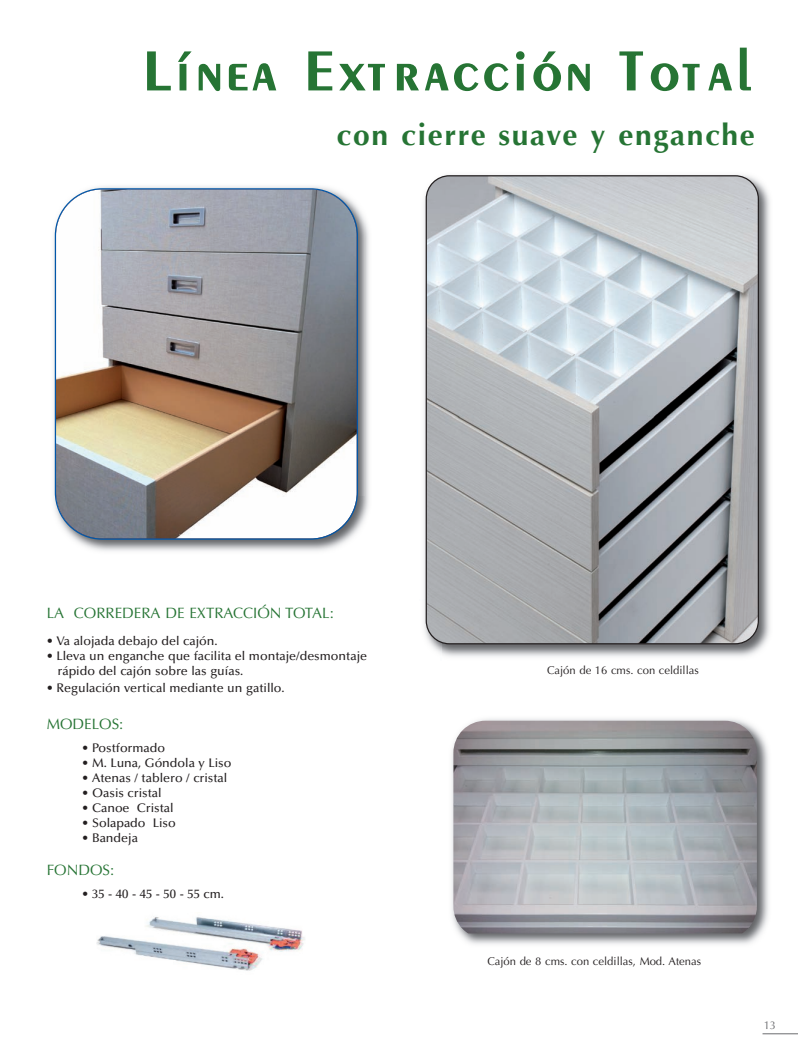
<style>
.page{position:relative;width:798px;height:1053px;background:#fff}
.page>*{position:absolute;margin:0;border:0;box-sizing:border-box;transform-origin:0 0}
.t1{font:600 57.5px "Peignot";letter-spacing:.1em;color:#267434}
.t2{font:700 30px "Optima";letter-spacing:.055em;color:#267434}
.t3{font:15px "Optima";color:#267434}
.t4{font:500 12.5px/15px "Optima LT Std";color:#231f20}
.t5{font:11.25px "Optima";color:#231f20}
.t6{font:11.25px "Optima";color:#6c6d70}
.s1{font-style:inherit}
</style>
<div class="page">
<hr style="left:762px;top:1033px;width:35px;height:1px;background:#6c6d70">
<img style="left:424px;top:180px;width:346px;height:477px">
<img style="left:440px;top:644px;width:1px;height:13px">
<svg style="left:425px;top:175px;width:333px;height:469px"></svg>
<img style="left:451px;top:718px;width:318px;height:226px">
<img style="left:453px;top:720px;width:303px;height:213px">
<img style="left:96px;top:917px;width:209px;height:54px">
<img style="left:53px;top:218px;width:316px;height:333px">
<img style="left:53px;top:186px;width:311px;height:309px">
<svg style="left:55px;top:188px;width:303px;height:351px"></svg>
<svg style="left:147px;top:51px;width:74px;height:41px"></svg>
<svg style="left:228px;top:63px;width:49px;height:28px"></svg>
<svg style="left:308px;top:51px;width:77px;height:40px"></svg>
<svg style="left:396px;top:63px;width:113px;height:29px"></svg>
<svg style="left:516px;top:51px;width:9px;height:40px"></svg>
<svg style="left:533px;top:51px;width:28px;height:41px"></svg>
<svg style="left:568px;top:63px;width:22px;height:29px"></svg>
<svg style="left:619px;top:51px;width:24px;height:40px"></svg>
<svg style="left:650px;top:63px;width:50px;height:29px"></svg>
<svg style="left:708px;top:47px;width:43px;height:44px"></svg>
<h1 class="t1" style="left:143px;top:37px;width:607px">Línea Extracción Total</h1>
<h2 class="t2" style="left:336px;top:117px;width:420px">con cierr<span class="s1">e</span> suav<span class="s1">e</span> y enganche</h2>
<p class="t3" style="left:47px;top:604px;width:288px">LA CORREDERA DE EXTRACCIÓN TOTAL:</p>
<p class="t4" style="left:47px;top:634px;width:172px">• Va alojada debajo del cajón.</p>
<p class="t4" style="left:57px;top:649px;width:311px;text-indent:-11px">• Lleva un enganche que facilita el montaje/desmontaje rápido del cajón sobre las guías.</p>
<p class="t4" style="left:47px;top:680px;width:239px">• Regulación vertical mediante un gatillo.</p>
<p class="t3" style="left:47px;top:714px;width:78px">MODELOS:</p>
<p class="t4" style="left:82px;top:740px;width:84px">• Postformado</p>
<p class="t4" style="left:82px;top:755px;width:150px">• M. Luna, Góndola y Liso</p>
<p class="t4" style="left:82px;top:770px;width:147px">• Atenas / tablero / cristal</p>
<p class="t4" style="left:82px;top:785px;width:81px">• Oasis cristal</p>
<p class="t4" style="left:82px;top:800px;width:93px">• Canoe Cristal</p>
<p class="t4" style="left:82px;top:815px;width:95px">• Solapado Liso</p>
<p class="t4" style="left:82px;top:830px;width:57px">• Bandeja</p>
<p class="t3" style="left:47px;top:860px;width:69px">FONDOS:</p>
<p class="t4" style="left:82px;top:886px;width:143px">• 35 - 40 - 45 - 50 - 55 cm.</p>
<p class="t5" style="left:547px;top:664px;width:153px">Cajón de 16 cms. con celdillas</p>
<p class="t5" style="left:487px;top:954px;width:215px">Cajón de 8 cms. con celdillas, Mod. Atenas</p>
<p class="t6" style="left:763px;top:1018px;width:14px">13</p>
</div>
